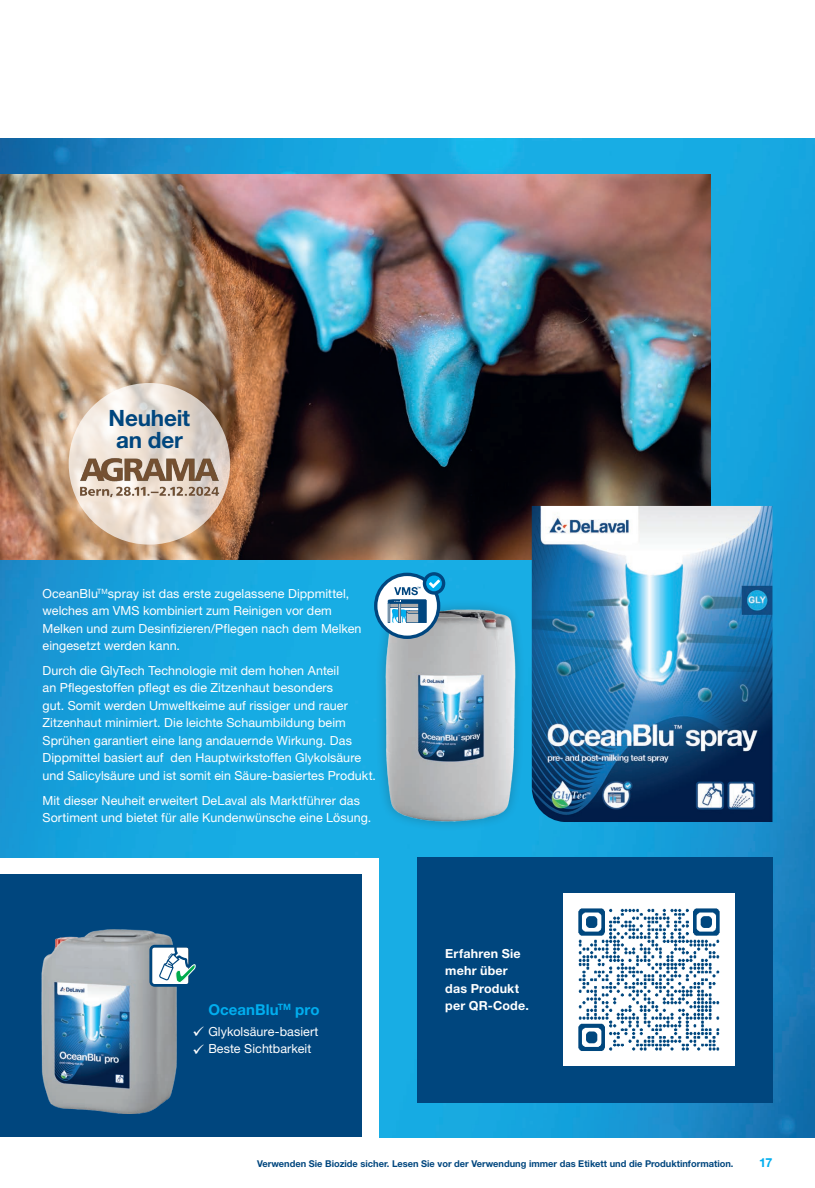
<style>
.page{position:relative;width:815px;height:1188px;background:#fff}
.page>*{position:absolute;margin:0;border:0;box-sizing:border-box;transform-origin:0 0}
.t1{font:700 22.5px/22.5px "Helvetica Neue LT Std";letter-spacing:-.01em;color:#00467e;text-align:center}
.t2{font:700 15px "Helvetica Neue LT Std";letter-spacing:.005em;color:#00aeef}
.t3{font:12.5px/17.5px "Helvetica Neue LT Std";letter-spacing:.005em;color:#fff}
.t4{font:700 12.5px/17.5px "Helvetica Neue LT Std";letter-spacing:.015em;color:#fff}
.t5{font:700 12.5px "Helvetica Neue LT Std";color:#00aeef}
.t6{font:700 9.38px "Helvetica Neue LT Std";color:#00467e}
</style>
<div class="page">
<img style="left:380px;top:856px;width:435px;height:280px">
<img style="left:0;top:139px;width:815px;height:717px">
<img style="left:0;top:174px;width:710px;height:385px">
<img style="left:532px;top:506px;width:240px;height:315px">
<div style="left:375px;top:599px;width:151px;height:232px;background:#18abe1"></div>
<img style="left:383px;top:607px;width:135px;height:216px">
<svg style="left:69px;top:383px;width:161px;height:161px;background:#eae0d6"></svg>
<img style="left:79px;top:456px;width:141px;height:42px">
<div style="left:0;top:874px;width:361px;height:262px;background:#00467e"></div>
<img style="left:42px;top:929px;width:134px;height:183px">
<svg style="left:374px;top:572px;width:71px;height:66px"></svg>
<div style="left:417px;top:856px;width:355px;height:245px;background:#00467e"></div>
<img style="left:563px;top:893px;width:172px;height:172px">
<svg style="left:149px;top:944px;width:46px;height:42px"></svg>
<h1 class="t1" style="left:109px;top:405px;width:83px">Neuheit an der</h1>
<p class="t3" style="left:43px;top:584px;width:321px">OceanBlu<sup>TM</sup>spray ist das erste zugelassene Dippmittel, welches am VMS kombiniert zum Reinigen vor dem Melken und zum Desinfizieren/Pflegen nach dem Melken eingesetzt werden kann.</p>
<p class="t3" style="left:43px;top:661px;width:335px">Durch die GlyTech Technologie mit dem hohen Anteil<br>an Pflegestoffen pflegt es die Zitzenhaut besonders<br>gut. Somit werden Umweltkeime auf rissiger und rauer Zitzenhaut minimiert. Die leichte Schaumbildung beim Sprühen garantiert eine lang andauernde Wirkung. Das Dippmittel basiert auf den Hauptwirkstoffen Glykolsäure und Salicylsäure und ist somit ein Säure-basiertes Produkt.</p>
<p class="t3" style="left:43px;top:791px;width:330px">Mit dieser Neuheit erweitert DeLaval als Marktführer das<br>Sortiment und bietet für alle Kundenwünsche eine Lösung.</p>
<p class="t2" style="left:208px;top:999px;width:113px">OceanBlu<sup>TM</sup> pro</p>
<p class="t3" style="left:192px;top:1022px;width:128px">✓ Glykolsäure-basiert</p>
<p class="t3" style="left:192px;top:1039px;width:120px">✓ Beste Sichtbarkeit</p>
<p class="t4" style="left:445px;top:944px;width:85px">Erfahren Sie mehr über das Produkt per QR-Code.</p>
<p class="t6" style="left:257px;top:1157px;width:478px">Verwenden Sie Biozide sicher. Lesen Sie vor der Verwendung immer das Etikett und die Produktinformation.</p>
<p class="t5" style="left:759px;top:1154px;width:15px">17</p>
</div>
